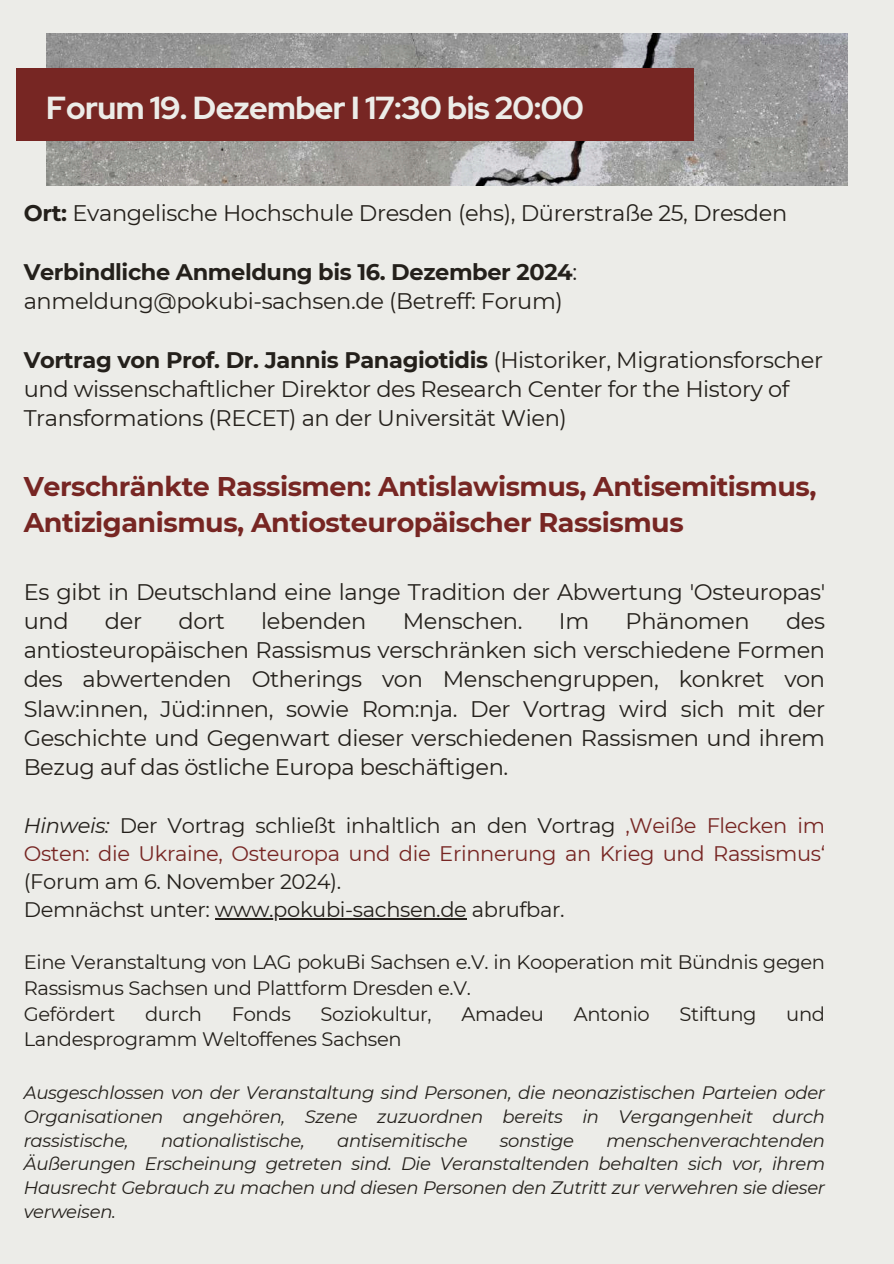
<style>
.page{position:relative;width:894px;height:1264px;background:#fff}
.page>*{position:absolute;margin:0;border:0;box-sizing:border-box;transform-origin:0 0}
.t1{font:700 31.65px "Red Hat Display";letter-spacing:-.015em;color:#ecece8}
.t2{font:700 27px/36px "Montserrat";letter-spacing:-.015em;color:#772623}
.t3{font:22.5px/29.2px "Montserrat";letter-spacing:-.015em;color:#24201b}
.t4{font:21px/28.2px "Montserrat";letter-spacing:-.015em;color:#772623}
.t5{font:21px/28.2px "Montserrat";letter-spacing:-.015em;color:#24201b}
.t6{font:19.5px/25.8px "Montserrat";letter-spacing:-.015em;color:#24201b}
.t7{font:italic 18px/23.7px "Montserrat";letter-spacing:-.015em;color:#24201b;text-align:justify}
.s1{font-weight:700}
.s2{font-style:italic;color:#24201b}
.s3{color:#24201b}
</style>
<div class="page">
<div style="left:0;top:0;width:893px;height:1263px;background:#ecece8"></div>
<img style="left:46px;top:34px;width:801px;height:151px">
<hr style="left:215px;top:918px;width:251px;height:1px;background:#24201b">
<div style="left:17px;top:69px;width:677px;height:72px;background:#772623"></div>
<h1 class="t1" style="left:46px;top:87px;width:539px">Forum 19. Dezember I 17:30 bis 20:00</h1>
<p class="t3" style="left:24px;top:199px;width:764px"><span class="s1">Ort:</span> Evangelische Hochschule Dresden (ehs), Dürerstraße 25, Dresden</p>
<p class="t3" style="left:24px;top:257px;width:554px"><span class="s1">Verbindliche Anmeldung bis 16. Dezember 2024</span>: anmeldung@pokubi-sachsen.de (Betreff: Forum)</p>
<p class="t3" style="left:24px;top:345px;width:800px"><span class="s1">Vortrag von Prof. Dr. Jannis Panagiotidis</span> (Historiker, Migrationsforscher und wissenschaftlicher Direktor des Research Center for the History of<br>Transformations (RECET) an der Universität Wien)</p>
<p class="t2" style="left:24px;top:468px;width:794px">Verschränkte Rassismen: Antislawismus, Antisemitismus,<br>Antiziganismus, Antiosteuropäischer Rassismus</p>
<p class="t3" style="left:24px;top:577px;width:802px">Es gibt in Deutschland eine lange Tradition der Abwertung 'Osteuropas' und</p>
<p class="t3" style="left:24px;top:606px;width:802px;text-align:justify;text-indent:762px">des antiosteuropäischen Rassismus verschränken sich verschiedene Formen des abwertenden Otherings von Menschengruppen, konkret von Slaw:innen, Jüd:innen, sowie Rom:nja. Der Vortrag wird sich mit der Geschichte und Gegenwart dieser verschiedenen Rassismen und ihrem Bezug auf das östliche Europa beschäftigen.</p>
<p class="t4" style="left:24px;top:811px;width:802px"><span class="s2">Hinweis:</span> <span class="s3">Der Vortrag schließt inhaltlich an den Vortrag</span> ‚Weiße Flecken im<br>Osten: die Ukraine, Osteuropa und die Erinnerung an Krieg und Rassismus‘</p>
<p class="t5" style="left:24px;top:867px;width:542px">(Forum am 6. November 2024).<br>Demnächst unter: www.pokubi-sachsen.de abrufbar.</p>
<p class="t6" style="left:24px;top:948px;width:802px">Eine Veranstaltung von LAG pokuBi Sachsen e.V. in Kooperation mit Bündnis gegen<br>Rassismus Sachsen und Plattform Dresden e.V.<br>Gefördert</p>
<p class="t3" style="left:105px;top:606px;width:39px">der</p>
<p class="t3" style="left:178px;top:606px;width:48px">dort</p>
<p class="t3" style="left:261px;top:606px;width:107px">lebenden</p>
<p class="t3" style="left:402px;top:606px;width:121px">Menschen.</p>
<p class="t3" style="left:559px;top:606px;width:32px">Im</p>
<p class="t3" style="left:625px;top:606px;width:126px">Phänomen</p>
<p class="t6" style="left:145px;top:1000px;width:59px">durch</p>
<p class="t6" style="left:232px;top:1000px;width:61px">Fonds</p>
<p class="t6" style="left:320px;top:1000px;width:113px">Soziokultur,</p>
<p class="t6" style="left:461px;top:1000px;width:84px">Amadeu</p>
<p class="t6" style="left:573px;top:1000px;width:77px">Antonio</p>
<p class="t6" style="left:679px;top:1000px;width:79px">Stiftung</p>
<p class="t6" style="left:786px;top:1000px;width:40px">und</p>
<p class="t6" style="left:24px;top:1026px;width:379px">Landesprogramm Weltoffenes Sachsen</p>
<p class="t7" style="left:24px;top:1081px;width:802px">Ausgeschlossen von der Veranstaltung sind Personen, die neonazistischen Parteien oder Organisationen angehören, Szene zuzuordnen bereits in Vergangenheit durch rassistische,</p>
<p class="t7" style="left:24px;top:1128px;width:802px;text-indent:582px">menschenverachtenden Äußerungen Erscheinung getreten sind. Die Veranstaltenden behalten sich vor, ihrem Hausrecht Gebrauch zu machen und diesen Personen den Zutritt zur verwehren sie dieser verweisen.</p>
<p class="t7" style="left:161px;top:1128px;width:145px">nationalistische,</p>
<p class="t7" style="left:337px;top:1128px;width:132px">antisemitische</p>
<p class="t7" style="left:499px;top:1128px;width:76px">sonstige</p>
</div>
